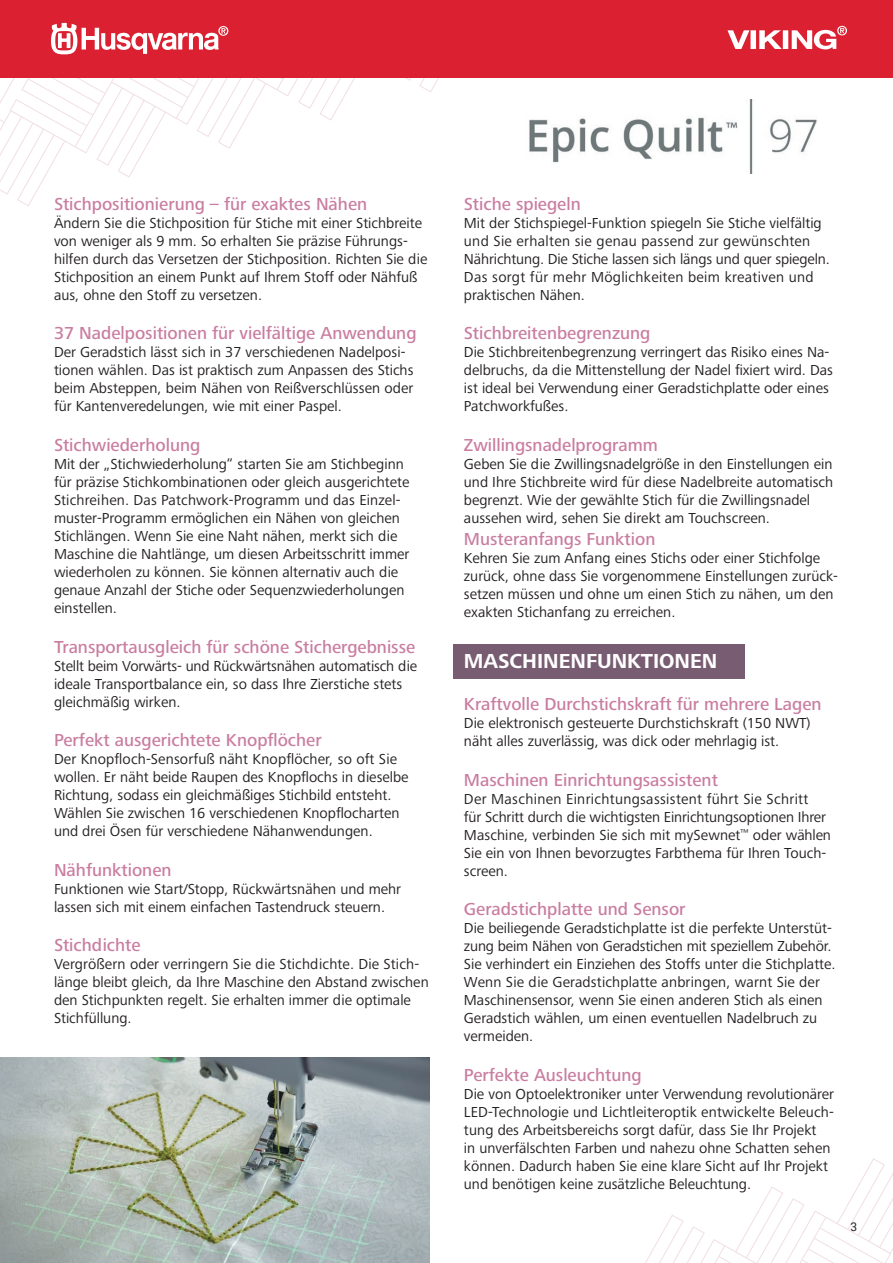
<style>
.page{position:relative;width:893px;height:1263px;background:#fff}
.page>*{position:absolute;margin:0;border:0;box-sizing:border-box;transform-origin:0 0}
.t1{font:700 21px "Frutiger Next";color:#fff}
.t2{font:500 18px "Frutiger Next";color:#c97da0}
.t3{font:15px/18px "Frutiger Next";color:#231f20}
.t4{font:12px "Roboto";color:#231f20}
</style>
<div class="page">
<svg style="left:0;top:77px;width:468px;height:129px"></svg>
<div style="left:0;top:0;width:893px;height:77px;background:#da2031"></div>
<svg style="left:727px;top:26px;width:120px;height:23px"></svg>
<svg style="left:51px;top:23px;width:177px;height:31px"></svg>
<div style="left:453px;top:644px;width:292px;height:34px;background:#785c72"></div>
<img style="left:0;top:1058px;width:430px;height:205px">
<svg style="left:645px;top:1158px;width:248px;height:105px"></svg>
<img style="left:529px;top:99px;width:288px;height:75px">
<p class="t2" style="left:54px;top:193px;width:315px">Stichpositionierung – für exaktes Nähen</p>
<p class="t3" style="left:54px;top:214px;width:375px">Ändern Sie die Stichposition für Stiche mit einer Stichbreite von weniger als 9 mm. So erhalten Sie präzise Führungs&shy;hilfen durch das Versetzen der Stichposition. Richten Sie die Stichposition an einem Punkt auf Ihrem Stoff oder Nähfuß aus, ohne den Stoff zu versetzen.</p>
<p class="t2" style="left:54px;top:323px;width:364px">37 Nadelpositionen für vielfältige Anwendung</p>
<p class="t3" style="left:54px;top:343px;width:361px">Der Geradstich lässt sich in 37 verschiedenen Nadelposi&shy;tionen wählen. Das ist praktisch zum Anpassen des Stichs beim Absteppen, beim Nähen von Reißverschlüssen oder für Kantenveredelungen, wie mit einer Paspel.</p>
<p class="t2" style="left:54px;top:435px;width:148px">Stichwiederholung</p>
<p class="t3" style="left:54px;top:455px;width:357px">Mit der „Stichwiederholung“ starten Sie am Stichbeginn für präzise Stichkombinationen oder gleich ausgerichtete Stichreihen. Das Patchwork-Programm und das Einzel&shy;muster-Programm ermöglichen ein Nähen von gleichen Stichlängen. Wenn Sie eine Naht nähen, merkt sich die Maschine die Nahtlänge, um diesen Arbeitsschritt immer wiederholen zu können. Sie können alternativ auch die genaue Anzahl der Stiche oder Sequenzwiederholungen einstellen.</p>
<p class="t2" style="left:54px;top:636px;width:363px">Transportausgleich für schöne Stichergebnisse</p>
<p class="t3" style="left:54px;top:657px;width:365px">Stellt beim Vorwärts- und Rückwärtsnähen automatisch die ideale Transportbalance ein, so dass Ihre Zierstiche stets gleichmäßig wirken.</p>
<p class="t2" style="left:54px;top:730px;width:269px">Perfekt ausgerichtete Knopflöcher</p>
<p class="t3" style="left:54px;top:750px;width:356px">Der Knopfloch-Sensorfuß näht Knopflöcher, so oft Sie wollen. Er näht beide Raupen des Knopflochs in dieselbe Richtung, sodass ein gleichmäßiges Stichbild entsteht.<br>Wählen Sie zwischen 16 verschiedenen Knopflocharten und drei Ösen für verschiedene Nähanwendungen.</p>
<p class="t2" style="left:54px;top:859px;width:119px">Nähfunktionen</p>
<p class="t3" style="left:54px;top:880px;width:349px">Funktionen wie Start/Stopp, Rückwärtsnähen und mehr lassen sich mit einem einfachen Tastendruck steuern.</p>
<p class="t2" style="left:54px;top:935px;width:88px">Stichdichte</p>
<p class="t3" style="left:54px;top:955px;width:376px">Vergrößern oder verringern Sie die Stichdichte. Die Stich&shy;länge bleibt gleich, da Ihre Maschine den Abstand zwischen den Stichpunkten regelt. Sie erhalten immer die optimale Stichfüllung.</p>
<p class="t2" style="left:464px;top:193px;width:118px">Stiche spiegeln</p>
<p class="t3" style="left:464px;top:214px;width:367px">Mit der Stichspiegel-Funktion spiegeln Sie Stiche vielfältig und Sie erhalten sie genau passend zur gewünschten Nährichtung. Die Stiche lassen sich längs und quer spiegeln.<br>Das sorgt für mehr Möglichkeiten beim kreativen und praktischen Nähen.</p>
<p class="t2" style="left:464px;top:323px;width:188px">Stichbreitenbegrenzung</p>
<p class="t3" style="left:464px;top:343px;width:371px">Die Stichbreitenbegrenzung verringert das Risiko eines Na&shy;delbruchs, da die Mittenstellung der Nadel fixiert wird. Das ist ideal bei Verwendung einer Geradstichplatte oder eines Patchworkfußes.</p>
<p class="t2" style="left:464px;top:435px;width:195px">Zwillingsnadelprogramm</p>
<p class="t3" style="left:464px;top:455px;width:371px">Geben Sie die Zwillingsnadelgröße in den Einstellungen ein und Ihre Stichbreite wird für diese Nadelbreite automatisch begrenzt. Wie der gewählte Stich für die Zwillingsnadel aussehen wird, sehen Sie direkt am Touchscreen.</p>
<p class="t2" style="left:464px;top:528px;width:193px">Musteranfangs Funktion</p>
<p class="t3" style="left:464px;top:549px;width:376px">Kehren Sie zum Anfang eines Stichs oder einer Stichfolge zurück, ohne dass Sie vorgenommene Einstellungen zurück&shy;setzen müssen und ohne um einen Stich zu nähen, um den exakten Stichanfang zu erreichen.</p>
<h1 class="t1" style="left:464px;top:649px;width:255px">MASCHINENFUNKTIONEN</h1>
<p class="t2" style="left:464px;top:694px;width:359px">Kraftvolle Durchstichskraft für mehrere Lagen</p>
<p class="t3" style="left:464px;top:714px;width:348px">Die elektronisch gesteuerte Durchstichskraft (150 NWT) näht alles zuverlässig, was dick oder mehrlagig ist.</p>
<p class="t2" style="left:464px;top:769px;width:256px">Maschinen Einrichtungsassistent</p>
<p class="t3" style="left:464px;top:790px;width:368px">Der Maschinen Einrichtungsassistent führt Sie Schritt<br>für Schritt durch die wichtigsten Einrichtungsoptionen Ihrer Maschine, verbinden Sie sich mit mySewnet<sup>™</sup> oder wählen Sie ein von Ihnen bevorzugtes Farbthema für Ihren Touch&shy;screen.</p>
<p class="t2" style="left:464px;top:899px;width:223px">Geradstichplatte und Sensor</p>
<p class="t3" style="left:464px;top:919px;width:373px">Die beiliegende Geradstichplatte ist die perfekte Unterstüt&shy;zung beim Nähen von Geradstichen mit speziellem Zubehör.<br>Sie verhindert ein Einziehen des Stoffs unter die Stichplatte.<br>Wenn Sie die Geradstichplatte anbringen, warnt Sie der Maschinensensor, wenn Sie einen anderen Stich als einen Geradstich wählen, um einen eventuellen Nadelbruch zu vermeiden.</p>
<p class="t2" style="left:464px;top:1065px;width:179px">Perfekte Ausleuchtung</p>
<p class="t3" style="left:464px;top:1085px;width:372px">Die von Optoelektroniker unter Verwendung revolutionärer LED-Technologie und Lichtleiteroptik entwickelte Beleuch&shy;tung des Arbeitsbereichs sorgt dafür, dass Sie Ihr Projekt<br>in unverfälschten Farben und nahezu ohne Schatten sehen können. Dadurch haben Sie eine klare Sicht auf Ihr Projekt und benötigen keine zusätzliche Beleuchtung.</p>
<p class="t4" style="left:850px;top:1218px;width:8px">3</p>
</div>
